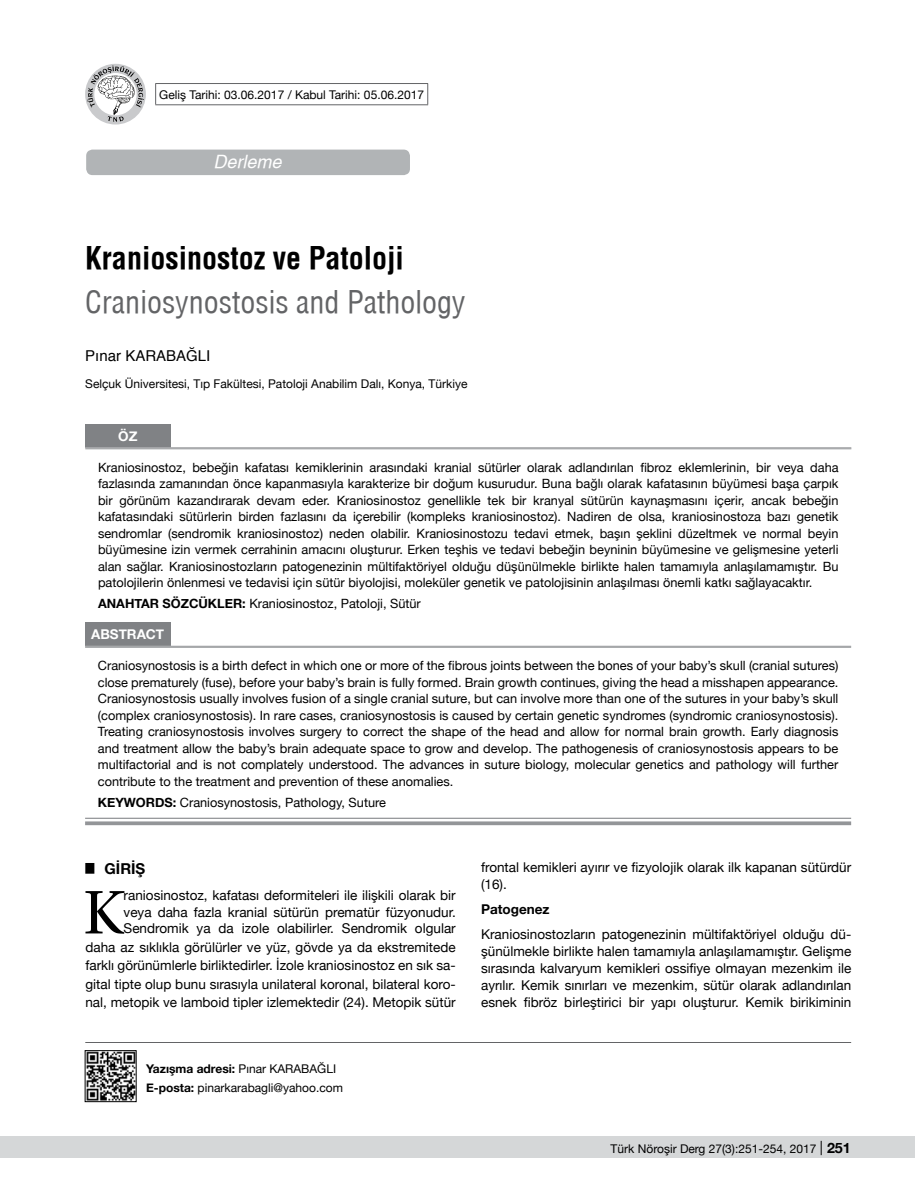
<style>
.page{position:relative;width:915px;height:1191px;background:#fff}
.page>*{position:absolute;margin:0;border:0;box-sizing:border-box;transform-origin:0 0}
.t1{font:61.2px "Utopia";color:#000}
.t2{font:30px "Helvetica Condensed";color:#636466}
.t3{font:700 30px "Helvetica Condens";color:#000}
.t4{font:italic 500 18px "Helvetica";color:#fff}
.t5{font:15px "Helvetica";color:#000}
.t6{font:700 15px "Helvetica Neue";color:#000}
.t7{font:13.5px/17px "Helvetica Neue";color:#000;text-align:justify}
.t8{font:700 13.5px "Helvetica Neue";color:#fff}
.t9{font:700 13.5px "Helvetica Neue";color:#000}
.t10{font:12.75px/16.5px "Helvetica Neue";color:#000;text-align:justify}
.t11{font:12px/18.6px "Helvetica Neue";color:#000}
.s1{font-weight:700}
.s2{font-size:14.25px}
.s3{font-weight:700;font-size:14.25px}
</style>
<div class="page">
<div style="left:0;top:1136px;width:914px;height:22px;background:#d5d7d8"></div>
<div style="left:86px;top:150px;width:324px;height:25px;background:#b1b4b6;border-radius:6px"></div>
<hr style="left:85px;top:1042px;width:765px;height:1px;background:#636466">
<hr style="left:155px;top:83px;width:273px;height:1px;background:#636466">
<svg style="left:155px;top:84px;width:1px;height:20px"></svg>
<svg style="left:427px;top:84px;width:1px;height:20px"></svg>
<hr style="left:155px;top:104px;width:273px;height:1px;background:#636466">
<div style="left:85px;top:64px;width:61px;height:60px;background:#c9cacc;border-radius:50%"></div>
<svg style="left:87px;top:65px;width:57px;height:57px"></svg>
<img style="left:87px;top:1052px;width:47px;height:47px">
<div style="left:85px;top:1050px;width:51px;height:51px;border:1px solid #000"></div>
<div style="left:85px;top:424px;width:85px;height:23px;background:#808285"></div>
<hr style="left:85px;top:447px;width:766px;height:1px;background:#939598">
<hr style="left:85px;top:448px;width:766px;height:1px;background:#939598">
<div style="left:85px;top:622px;width:85px;height:24px;background:#808285"></div>
<hr style="left:85px;top:646px;width:765px;height:1px;background:#939598">
<hr style="left:85px;top:647px;width:765px;height:1px;background:#939598">
<hr style="left:85px;top:817px;width:765px;height:2px;background:#939598">
<svg style="left:85px;top:821px;width:765px;height:4px;background:#9ea0a3"></svg>
<p class="t11" style="left:159px;top:86px;width:266px">Geliş Tarihi: 03.06.2017 / Kabul Tarihi: 05.06.2017</p>
<h3 class="t4" style="left:213px;top:151px;width:70px">Derleme</h3>
<h2 class="t3" style="left:85px;top:240px;width:320px">Kraniosinostoz ve Patoloji</h2>
<h2 class="t2" style="left:85px;top:283px;width:381px">Craniosynostosis and Pathology</h2>
<p class="t5" style="left:85px;top:344px;width:127px">Pınar KARABAĞLI</p>
<p class="t11" style="left:85px;top:375px;width:383px">Selçuk Üniversitesi, Tıp Fakültesi, Patoloji Anabilim Dalı, Konya, Türkiye</p>
<p class="t8" style="left:118px;top:425px;width:21px">ÖZ</p>
<p class="t10" style="left:98px;top:460px;width:741px">Kraniosinostoz, bebeğin kafatası kemiklerinin arasındaki kranial sütürler olarak adlandırılan fibroz eklemlerinin, bir veya daha fazlasında zamanından önce kapanmasıyla karakterize bir doğum kusurudur. Buna bağlı olarak kafatasının büyümesi başa çarpık bir görünüm kazandırarak devam eder. Kraniosinostoz genellikle tek bir kranyal sütürün kaynaşmasını içerir, ancak bebeğin kafatasındaki sütürlerin birden fazlasını da içerebilir (kompleks kraniosinostoz). Nadiren de olsa, kraniosinostoza bazı genetik sendromlar (sendromik kraniosinostoz) neden olabilir. Kraniosinostozu tedavi etmek, başın şeklini düzeltmek ve normal beyin büyümesine izin vermek cerrahinin amacını oluşturur. Erken teşhis ve tedavi bebeğin beyninin büyümesine ve gelişmesine yeterli alan sağlar. Kraniosinostozların patogenezinin mültifaktöriyel olduğu düşünülmekle birlikte halen tamamıyla anlaşılamamıştır. Bu patolojilerin önlenmesi ve tedavisi için sütür biyolojisi, moleküler genetik ve patolojisinin anlaşılması önemli katkı sağlayacaktır.</p>
<p class="t10" style="left:98px;top:596px;width:324px"><span class="s1">ANAHTAR SÖZCÜKLER:</span> Kraniosinostoz, Patoloji, Sütür</p>
<p class="t8" style="left:91px;top:624px;width:75px">ABSTRACT</p>
<p class="t10" style="left:98px;top:658px;width:741px">Craniosynostosis is a birth defect in which one or more of the fibrous joints between the bones of your baby’s skull (cranial sutures) close prematurely (fuse), before your baby’s brain is fully formed. Brain growth continues, giving the head a misshapen appearance.<br>Craniosynostosis usually involves fusion of a single cranial suture, but can involve more than one of the sutures in your baby’s skull (complex craniosynostosis). In rare cases, craniosynostosis is caused by certain genetic syndromes (syndromic craniosynostosis).<br>Treating craniosynostosis involves surgery to correct the shape of the head and allow for normal brain growth. Early diagnosis and treatment allow the baby’s brain adequate space to grow and develop. The pathogenesis of craniosynostosis appears to be multifactorial and is not complately understood. The advances in suture biology, molecular genetics and pathology will further contribute to the treatment and prevention of these anomalies.</p>
<p class="t10" style="left:98px;top:794px;width:289px"><span class="s1">Keywor ds:</span> Craniosynostosis, Pathology, Suture</p>
<p class="t6" style="left:85px;top:856px;width:61px"><sup>█</sup> GİRİŞ</p>
<h1 class="t1" style="left:83px;top:877px;width:42px">K</h1>
<p class="t7" style="left:124px;top:888px;width:333px;line-height:16.5px">raniosinostoz, kafatası deformiteleri ile ilişkili olarak bir veya daha fazla kranial sütürün prematür füzyonudur.<br>Sendromik ya da izole olabilirler. Sendromik olgular</p>
<p class="t7" style="left:85px;top:938px;width:371px;line-height:18.5px">daha az sıklıkla görülürler ve yüz, gövde ya da ekstremitede farklı görünümlerle birliktedirler. İzole kraniosinostoz en sık sa&shy;gital tipte olup bunu sırasıyla unilateral koronal, bilateral koro&shy;nal, metopik ve lamboid tipler izlemektedir (24). Metopik sütür</p>
<p class="t11" style="left:146px;top:1060px;width:198px"><span class="s1">Yazışma adresi:</span> Pınar KARABAĞLI<br><span class="s1">E-posta:</span> pinarkarabagli@yahoo.com</p>
<p class="t7" style="left:481px;top:859px;width:371px">frontal kemikleri ayırır ve fizyolojik olarak ilk kapanan sütürdür (16).</p>
<p class="t9" style="left:481px;top:898px;width:70px">Patogenez</p>
<p class="t7" style="left:481px;top:927px;width:371px">Kraniosinostozların patogenezinin mültifaktöriyel olduğu dü&shy;şünülmekle birlikte halen tamamıyla anlaşılamamıştır. Gelişme sırasında kalvaryum kemikleri ossifiye olmayan mezenkim ile ayrılır. Kemik sınırları ve mezenkim, sütür olarak adlandırılan esnek fibröz birleştirici bir yapı oluşturur. Kemik birikiminin</p>
<p class="t11" style="left:610px;top:1140px;width:241px">Türk Nöroşir Derg 27(3):251-254, 2017 <span class="s2">|</span> <span class="s3">251</span></p>
</div>
